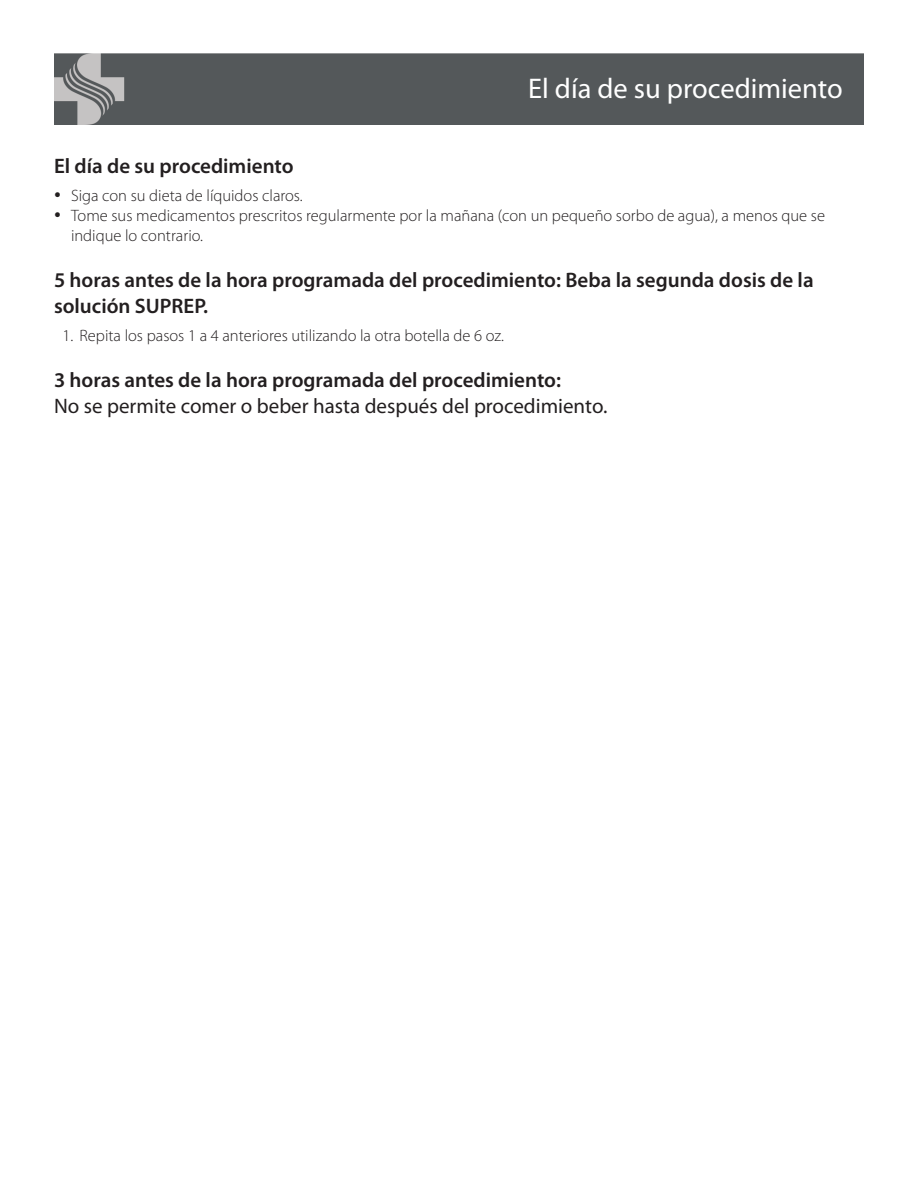
<style>
.page{position:relative;width:918px;height:1188px;background:#fff}
.page>*{position:absolute;margin:0;border:0;box-sizing:border-box;transform-origin:0 0}
.t1{font:28.5px "Myriad Pro";color:#fff}
.t2{font:600 21px/25.2px "Myriad Pro";color:#231f20}
.t3{font:21px "Myriad Pro";color:#231f20}
.t4{font:300 16.5px/19.8px "Myriad Pro";color:#231f20}
</style>
<div class="page">
<div style="left:54px;top:54px;width:810px;height:71px;background:#54585a"></div>
<h2 class="t1" style="left:528px;top:71px;width:316px">El día de su procedimiento</h2>
<p class="t2" style="left:54px;top:153px;width:241px">El día de su procedimiento</p>
<p class="t4" style="left:54px;top:186px;width:250px">• Siga con su dieta de líquidos claros.</p>
<p class="t4" style="left:71px;top:206px;width:756px;text-indent:-17px">• Tome sus medicamentos prescritos regularmente por la mañana (con un pequeño sorbo de agua), a menos que se indique lo contrario.</p>
<h3 class="t2" style="left:54px;top:267px;width:761px">5 horas antes de la hora programada del procedimiento: Beba la segunda dosis de la solución SUPREP.</h3>
<p class="t4" style="left:63px;top:325px;width:443px">1. Repita los pasos 1 a 4 anteriores utilizando la otra botella de 6 oz.</p>
<h3 class="t2" style="left:54px;top:367px;width:509px">3 horas antes de la hora programada del procedimiento:</h3>
<p class="t3" style="left:54px;top:393px;width:555px">No se permite comer o beber hasta después del procedimiento.</p>
</div>
